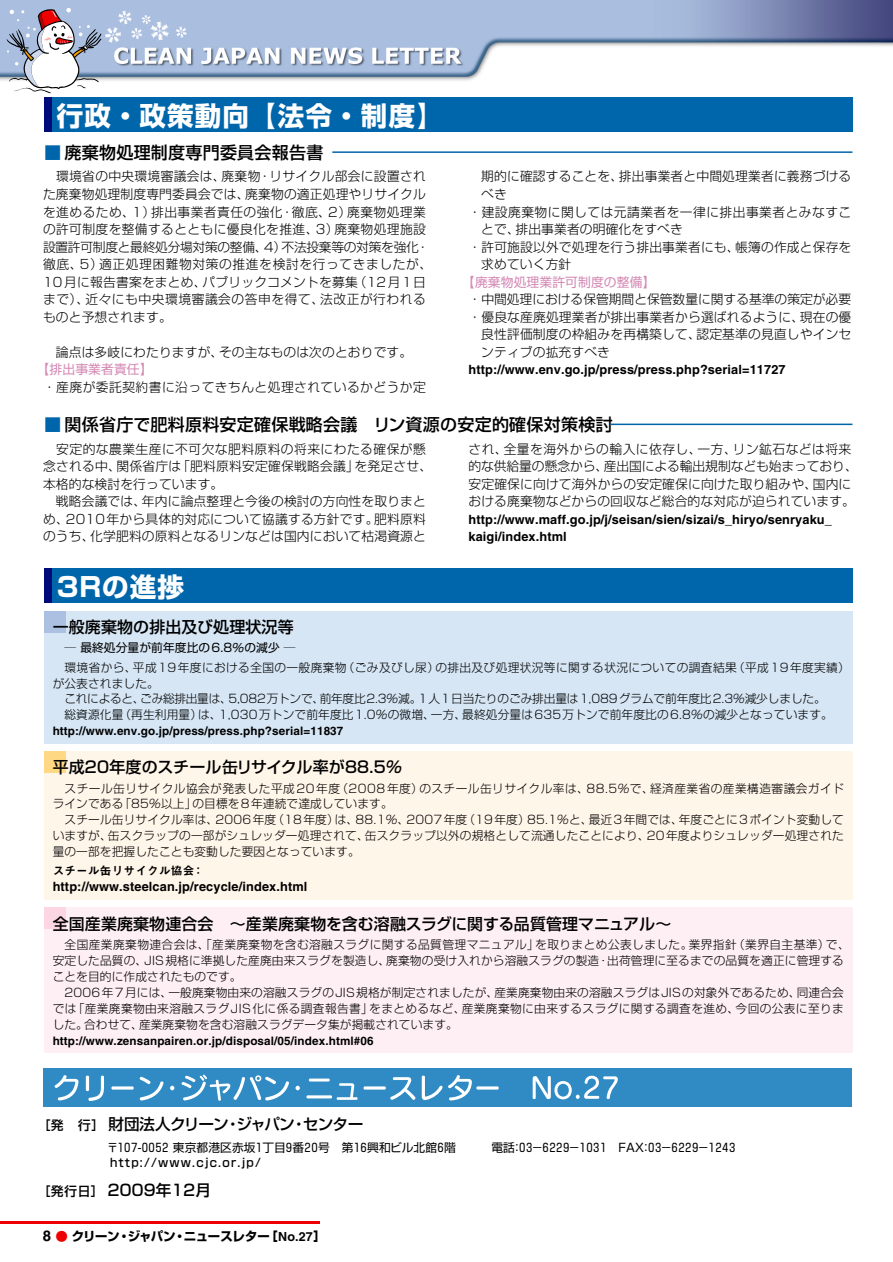
<style>
.page{position:relative;width:893px;height:1262px;background:#fff}
.page>*{position:absolute;margin:0;border:0;box-sizing:border-box;transform-origin:0 0}
.t1{font:700 26.55px "Shin Go";letter-spacing:.04em;color:#fff}
.t2{font:500 16.95px "Shin Go";letter-spacing:.015em;color:#000}
.t3{font:500 15.9px "Shin Go";letter-spacing:.01em;color:#000}
.t4{font:500 15.6px "Shin Go";letter-spacing:-.045em;color:#000}
.t5{font:500 15.6px "Shin Go";color:#000}
.t6{font:300 12.75px/17.5px "Shin Go";letter-spacing:.01em;color:#000}
.t7{font:12.75px/17.5px "Midashi Go MB31";letter-spacing:.01em;color:#000}
.t8{font:300 12.75px "Shin Go";letter-spacing:.035em;color:#000}
.t9{font:12.75px "Shin Go";letter-spacing:.01em;color:#d58bb6}
.t10{font:700 12.6px "Shin Go";letter-spacing:-.04em;color:#000}
.t11{font:300 11.7px/15.9px "Shin Go";letter-spacing:.015em;color:#000}
.t12{font:11.7px "Midashi Go MB31";letter-spacing:.01em;color:#000}
.t13{font:300 11.7px "Shin Go";letter-spacing:-.01em;color:#000}
.t14{font:11.7px "Shin Go";letter-spacing:-.2em;color:#000}
.t15{font:500 11.7px "Shin Go";letter-spacing:.1em;color:#000}
.t16{font:11.7px "Shin Go";letter-spacing:.01em;color:#000}
.s1{color:#0066ab}
.s2{font-size:12.75px}
.s3{font-family:"Midashi Go MB31";font-weight:400;font-size:14.85px}
.s4{color:#ef0000}
.s5{font-family:"Midashi Go MB31";font-weight:400}
</style>
<div class="page">
<img style="left:0;top:0;width:892px;height:132px">
<hr style="left:0;top:1220px;width:319px;height:3px;background:#ef0000">
<div style="left:43px;top:1068px;width:808px;height:38px;background:#308bc4"></div>
<svg style="left:54px;top:1075px;width:25px;height:25px"></svg>
<svg style="left:86px;top:1075px;width:18px;height:26px"></svg>
<svg style="left:111px;top:1076px;width:53px;height:24px"></svg>
<svg style="left:170px;top:1085px;width:4px;height:5px"></svg>
<svg style="left:181px;top:1074px;width:108px;height:27px"></svg>
<svg style="left:295px;top:1085px;width:5px;height:5px"></svg>
<svg style="left:306px;top:1077px;width:110px;height:23px"></svg>
<svg style="left:422px;top:1075px;width:77px;height:25px"></svg>
<svg style="left:532px;top:1075px;width:86px;height:24px"></svg>
<hr style="left:332px;top:151px;width:520px;height:2px;background:#0066ab">
<hr style="left:610px;top:423px;width:242px;height:2px;background:#0066ab">
<div style="left:44px;top:569px;width:8px;height:34px;background:#000b7a"></div>
<div style="left:52px;top:569px;width:800px;height:34px;background:#0066ab"></div>
<div style="left:44px;top:907px;width:808px;height:146px;background:#feeff4"></div>
<div style="left:44px;top:907px;width:21px;height:22px;background:#fcd6e3"></div>
<div style="left:44px;top:611px;width:808px;height:133px;background:#d6e6f5"></div>
<div style="left:44px;top:611px;width:21px;height:21px;background:#acc1e1"></div>
<div style="left:44px;top:751px;width:808px;height:149px;background:#fff6ea"></div>
<div style="left:44px;top:751px;width:21px;height:21px;background:#ffd883"></div>
<div style="left:44px;top:98px;width:8px;height:34px;background:#000b7a"></div>
<div style="left:52px;top:98px;width:800px;height:34px;background:#0066ab"></div>
<svg style="left:175px;top:26px;width:12px;height:12px"></svg>
<svg style="left:7px;top:8px;width:162px;height:85px"></svg>
<h1 class="t1" style="left:57px;top:106px;width:387px">行政・政策動向【法令・制度】</h1>
<h2 class="t2" style="left:44px;top:146px;width:281px"><span class="s1">■</span> 廃棄物処理制度専門委員会報告書</h2>
<p class="t6" style="left:43px;top:170px;width:391px">　環境省の中央環境審議会は、廃棄物・リサイクル部会に設置された廃棄物処理制度専門委員会では、廃棄物の適正処理やリサイクルを進めるため、1）排出事業者責任の強化・徹底、2）廃棄物処理業の許可制度を整備するとともに優良化を推進、3）廃棄物処理施設設置許可制度と最終処分場対策の整備、4）不法投棄等の対策を強化・徹底、5）適正処理困難物対策の推進を検討を行ってきましたが、10月に報告書案をまとめ、パブリックコメントを募集（12月1日まで）、近々にも中央環境審議会の答申を得て、法改正が行われるものと予想されます。</p>
<p class="t6" style="left:43px;top:345px;width:371px">　論点は多岐にわたりますが、その主なものは次のとおりです。</p>
<p class="t9" style="left:37px;top:365px;width:117px">【排出事業者責任】</p>
<p class="t8" style="left:43px;top:382px;width:384px">・産廃が委託契約書に沿ってきちんと処理されているかどうか定</p>
<p class="t6" style="left:481px;top:170px;width:371px">期的に確認することを、排出事業者と中間処理業者に義務づける</p>
<p class="t6" style="left:481px;top:187px;width:27px">べき</p>
<p class="t8" style="left:468px;top:207px;width:384px">・建設廃棄物に関しては元請業者を一律に排出事業者とみなすこ</p>
<p class="t6" style="left:481px;top:222px;width:203px">とで、排出事業者の明確化をすべき</p>
<p class="t6" style="left:468px;top:240px;width:384px">・許可施設以外で処理を行う排出事業者にも、帳簿の作成と保存を</p>
<p class="t6" style="left:481px;top:257px;width:92px">求めていく方針</p>
<p class="t9" style="left:462px;top:277px;width:195px">【廃棄物処理業許可制度の整備】</p>
<p class="t6" style="left:468px;top:292px;width:384px">・中間処理における保管期間と保管数量に関する基準の策定が必要</p>
<p class="t6" style="left:468px;top:310px;width:384px">・優良な産廃処理業者が排出事業者から選ばれるように、現在の優</p>
<p class="t6" style="left:481px;top:327px;width:371px">良性評価制度の枠組みを再構築して、認定基準の見直しやインセ</p>
<p class="t6" style="left:481px;top:345px;width:130px">ンティブの拡充すべき</p>
<p class="t7" style="left:468px;top:362px;width:318px">http://www.env.go.jp/press/press.php?serial=11727</p>
<h2 class="t2" style="left:44px;top:418px;width:570px"><span class="s1">■</span> 関係省庁で肥料原料安定確保戦略会議　リン資源の安定的確保対策検討</h2>
<p class="t6" style="left:43px;top:442px;width:391px">　安定的な農業生産に不可欠な肥料原料の将来にわたる確保が懸念される中、関係省庁は「肥料原料安定確保戦略会議」を発足させ、本格的な検討を行っています。<br>　戦略会議では、年内に論点整理と今後の検討の方向性を取りまとめ、2010年から具体的対応について協議する方針です。肥料原料のうち、化学肥料の原料となるリンなどは国内において枯渇資源と</p>
<p class="t6" style="left:468px;top:442px;width:391px">され、全量を海外からの輸入に依存し、一方、リン鉱石などは将来的な供給量の懸念から、産出国による輸出規制なども始まっており、安定確保に向けて海外からの安定確保に向けた取り組みや、国内における廃棄物などからの回収など総合的な対応が迫られています。</p>
<p class="t7" style="left:468px;top:512px;width:365px">http://www.maff.go.jp/j/seisan/sien/sizai/s_hiryo/senryaku_ kaigi/index.html</p>
<p class="t3" style="left:53px;top:621px;width:242px">一般廃棄物の排出及び処理状況等</p>
<p class="t16" style="left:64px;top:643px;width:232px">― 最終処分量が前年度比の6.8％の減少 ―</p>
<p class="t11" style="left:65px;top:661px;width:786px">環境省から、平成19年度における全国の一般廃棄物（ごみ及びし尿）の排出及び処理状況等に関する状況についての調査結果（平成19年度実績）</p>
<p class="t11" style="left:53px;top:676px;width:108px">が公表されました。</p>
<p class="t13" style="left:64px;top:694px;width:762px">これによると、ごみ総排出量は、5,082万トンで、前年度比2.3％減。1人1日当たりのごみ排出量は1,089グラムで前年度比2.3％減少しました。</p>
<p class="t11" style="left:53px;top:708px;width:781px">　総資源化量（再生利用量）は、1,030万トンで前年度比1.0％の微増、一方、最終処分量は635万トンで前年度比の6.8％の減少となっています。</p>
<p class="t12" style="left:53px;top:726px;width:292px">http://www.env.go.jp/press/press.php?serial=11837</p>
<p class="t3" style="left:53px;top:761px;width:351px">平成20年度のスチール缶リサイクル率が88.5％</p>
<p class="t11" style="left:53px;top:781px;width:792px;text-indent:12px">スチール缶リサイクル協会が発表した平成20年度（2008年度）のスチール缶リサイクル率は、88.5％で、経済産業省の産業構造審議会ガイドラインである「85％以上」の目標を8年連続で達成しています。<br>　スチール缶リサイクル率は、2006年度（18年度）は、88.1％、2007年度（19年度）85.1％と、最近3年間では、年度ごとに3ポイント変動していますが、缶スクラップの一部がシュレッダー処理されて、缶スクラップ以外の規格として流通したことにより、20年度よりシュレッダー処理された量の一部を把握したことも変動した要因となっています。</p>
<p class="t12" style="left:53px;top:866px;width:153px">スチール缶リサイクル協会：</p>
<p class="t7" style="left:53px;top:879px;width:256px">http://www.steelcan.jp/recycle/index.html</p>
<p class="t3" style="left:53px;top:917px;width:620px">全国産業廃棄物連合会　～産業廃棄物を含む溶融スラグに関する品質管理マニュアル～</p>
<p class="t11" style="left:53px;top:938px;width:798px;text-indent:12px">全国産業廃棄物連合会は、「産業廃棄物を含む溶融スラグに関する品質管理マニュアル」を取りまとめ公表しました。業界指針（業界自主基準）で、安定した品質の、JIS規格に準拠した産廃由来スラグを製造し、廃棄物の受け入れから溶融スラグの製造・出荷管理に至るまでの品質を適正に管理することを目的に作成されたものです。<br>　2006年7月には、一般廃棄物由来の溶融スラグのJIS規格が制定されましたが、産業廃棄物由来の溶融スラグはJISの対象外であるため、同連合会では「産業廃棄物由来溶融スラグJIS化に係る調査報告書」をまとめるなど、産業廃棄物に由来するスラグに関する調査を進め、今回の公表に至りました。合わせて、産業廃棄物を含む溶融スラグデータ集が掲載されています。</p>
<p class="t12" style="left:53px;top:1035px;width:322px">http://www.zensanpairen.or.jp/disposal/05/index.html#06</p>
<p class="t4" style="left:38px;top:1118px;width:327px"><span class="s2">［発　行］</span>財団法人クリーン・ジャパン・センター</p>
<p class="t14" style="left:107px;top:1142px;width:632px">〒１０７-００５２ 東京都港区赤坂１丁目９番２０号　第１６興和ビル北館６階　　　電話：０３－６２２９－１０３１　FAX：０３－６２２９－１２４３</p>
<p class="t15" style="left:110px;top:1157px;width:152px">http://www.cjc.or.jp/</p>
<p class="t5" style="left:38px;top:1184px;width:175px"><span class="s2">［発行日］</span> 2009年12月</p>
<p class="t10" style="left:43px;top:1231px;width:284px"><span class="s3">8</span> <span class="s4">●</span> クリーン・ジャパン・ニュースレター［<span class="s5">No.27</span>］</p>
</div>
